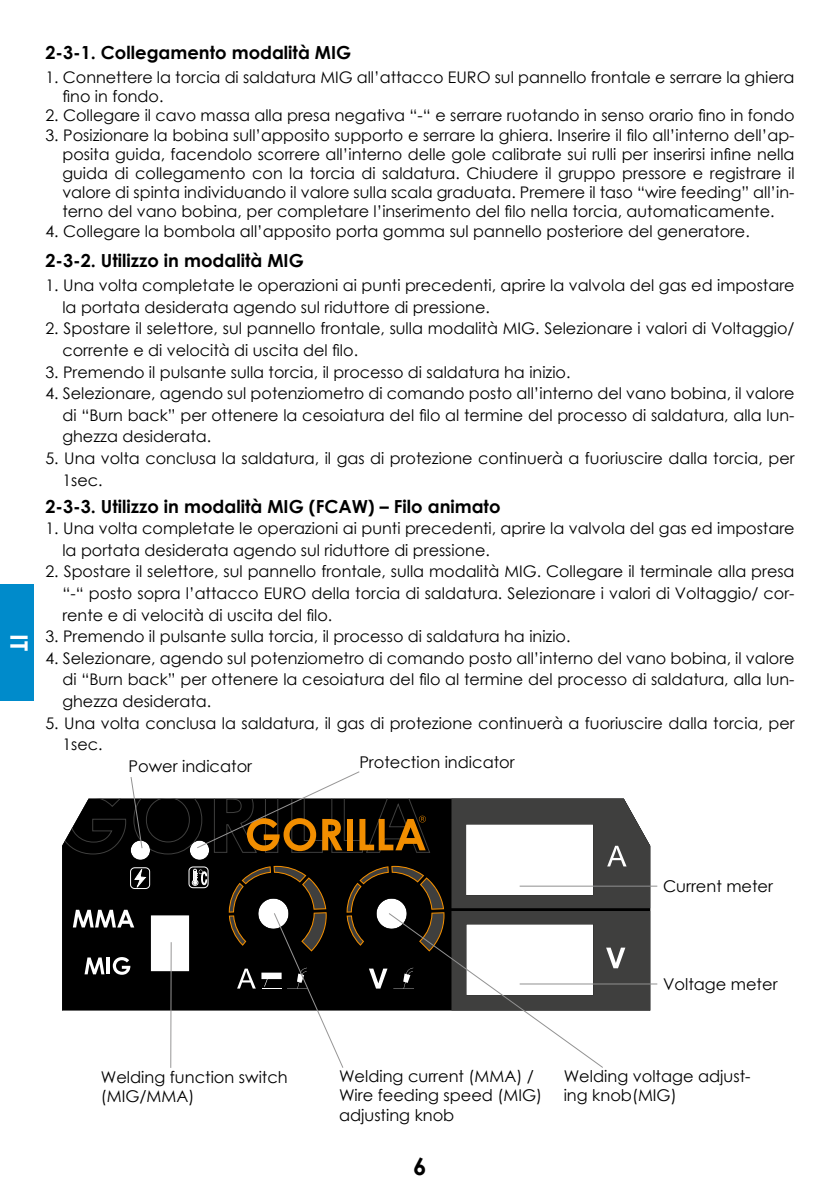
<style>
.page{position:relative;width:840px;height:1191px;background:#fff}
.page>*{position:absolute;margin:0;border:0;box-sizing:border-box;transform-origin:0 0}
.t1{font:700 24px "Century Gothic";color:#fff}
.t2{font:700 24px "Century Gothic";color:#000}
.t3{font:700 18px "Century Gothic";color:#000}
.t4{font:16.2px/19.4px "Century Gothic";color:#000}
.t5{font:16px/21.6px "Century Gothic";color:#000}
</style>
<div class="page">
<div style="left:0;top:584px;width:34px;height:116px;background:#008bcb"></div>
<svg style="left:62px;top:771px;width:587px;height:297px"></svg>
<hr style="left:519px;top:885px;width:138px;height:1px;background:#909090">
<hr style="left:519px;top:983px;width:138px;height:1px;background:#909090">
<h1 class="t1" style="left:37px;top:634px;width:18px;rotate:90deg">IT</h1>
<p class="t3" style="left:45px;top:39px;width:307px">2-3-1. Collegamento modalità MIG</p>
<p class="t5" style="left:62px;top:67px;width:733px;line-height:19.2px;text-indent:-17px">1. Connettere la torcia di saldatura MIG all’attacco EURO sul pannello frontale e serrare la ghiera fino in fondo.</p>
<p class="t5" style="left:45px;top:104px;width:750px">2. Collegare il cavo massa alla presa negativa “-“ e serrare ruotando in senso orario fino in fondo</p>
<p class="t5" style="left:62px;top:125px;width:733px;line-height:19.2px;text-align:justify;text-indent:-17px">3. Posizionare la bobina sull’apposito supporto e serrare la ghiera. Inserire il filo all’interno dell’ap&shy;posita guida, facendolo scorrere all’interno delle gole calibrate sui rulli per inserirsi infine nella guida di collegamento con la torcia di saldatura. Chiudere il gruppo pressore e registrare il valore di spinta individuando il valore sulla scala graduata. Premere il taso “wire feeding” all’in&shy;terno del vano bobina, per completare l’inserimento del filo nella torcia, automaticamente.</p>
<p class="t5" style="left:45px;top:220px;width:705px">4. Collegare la bombola all’apposito porta gomma sul pannello posteriore del generatore.</p>
<p class="t3" style="left:45px;top:247px;width:260px">2-3-2. Utilizzo in modalità MIG</p>
<p class="t5" style="left:62px;top:274px;width:733px;text-indent:-17px">1. Una volta completate le operazioni ai punti precedenti, aprire la valvola del gas ed impostare la portata desiderata agendo sul riduttore di pressione.</p>
<p class="t5" style="left:62px;top:317px;width:733px;text-indent:-17px">2. Spostare il selettore, sul pannello frontale, sulla modalità MIG. Selezionare i valori di Voltaggio/ corrente e di velocità di uscita del filo.</p>
<p class="t5" style="left:45px;top:361px;width:526px">3. Premendo il pulsante sulla torcia, il processo di saldatura ha inizio.</p>
<p class="t5" style="left:62px;top:382px;width:733px;text-align:justify;text-indent:-17px">4. Selezionare, agendo sul potenziometro di comando posto all’interno del vano bobina, il valore di “Burn back” per ottenere la cesoiatura del filo al termine del processo di saldatura, alla lun&shy;ghezza desiderata.</p>
<p class="t5" style="left:62px;top:447px;width:733px;text-indent:-17px">5. Una volta conclusa la saldatura, il gas di protezione continuerà a fuoriuscire dalla torcia, per<br>1sec.</p>
<p class="t3" style="left:45px;top:492px;width:456px">2-3-3. Utilizzo in modalità MIG (FCAW) – Filo animato</p>
<p class="t5" style="left:62px;top:517px;width:733px;text-indent:-17px">1. Una volta completate le operazioni ai punti precedenti, aprire la valvola del gas ed impostare la portata desiderata agendo sul riduttore di pressione.</p>
<p class="t5" style="left:62px;top:560px;width:733px;text-align:justify;text-indent:-17px">2. Spostare il selettore, sul pannello frontale, sulla modalità MIG. Collegare il terminale alla presa “-“ posto sopra l’attacco EURO della torcia di saldatura. Selezionare i valori di Voltaggio/ cor&shy;rente e di velocità di uscita del filo.</p>
<p class="t5" style="left:45px;top:625px;width:526px">3. Premendo il pulsante sulla torcia, il processo di saldatura ha inizio.</p>
<p class="t5" style="left:62px;top:647px;width:733px;text-align:justify;text-indent:-17px">4. Selezionare, agendo sul potenziometro di comando posto all’interno del vano bobina, il valore di “Burn back” per ottenere la cesoiatura del filo al termine del processo di saldatura, alla lun&shy;ghezza desiderata.</p>
<p class="t5" style="left:62px;top:712px;width:733px;text-indent:-17px">5. Una volta conclusa la saldatura, il gas di protezione continuerà a fuoriuscire dalla torcia, per<br>1sec.</p>
<p class="t4" style="left:128px;top:756px;width:125px">Power indicator</p>
<p class="t4" style="left:359px;top:752px;width:157px">Protection indicator</p>
<p class="t4" style="left:662px;top:876px;width:111px">Current meter</p>
<p class="t4" style="left:662px;top:974px;width:116px">Voltage meter</p>
<p class="t4" style="left:101px;top:1067px;width:188px">Welding function switch (MIG/MMA)</p>
<p class="t4" style="left:339px;top:1066px;width:205px">Welding current (MMA) /<br>Wire feeding speed (MIG) adjusting knob</p>
<p class="t4" style="left:563px;top:1066px;width:188px">Welding voltage adjust&shy;ing knob(MIG)</p>
<h1 class="t2" style="left:413px;top:1148px;width:15px">6</h1>
</div>
